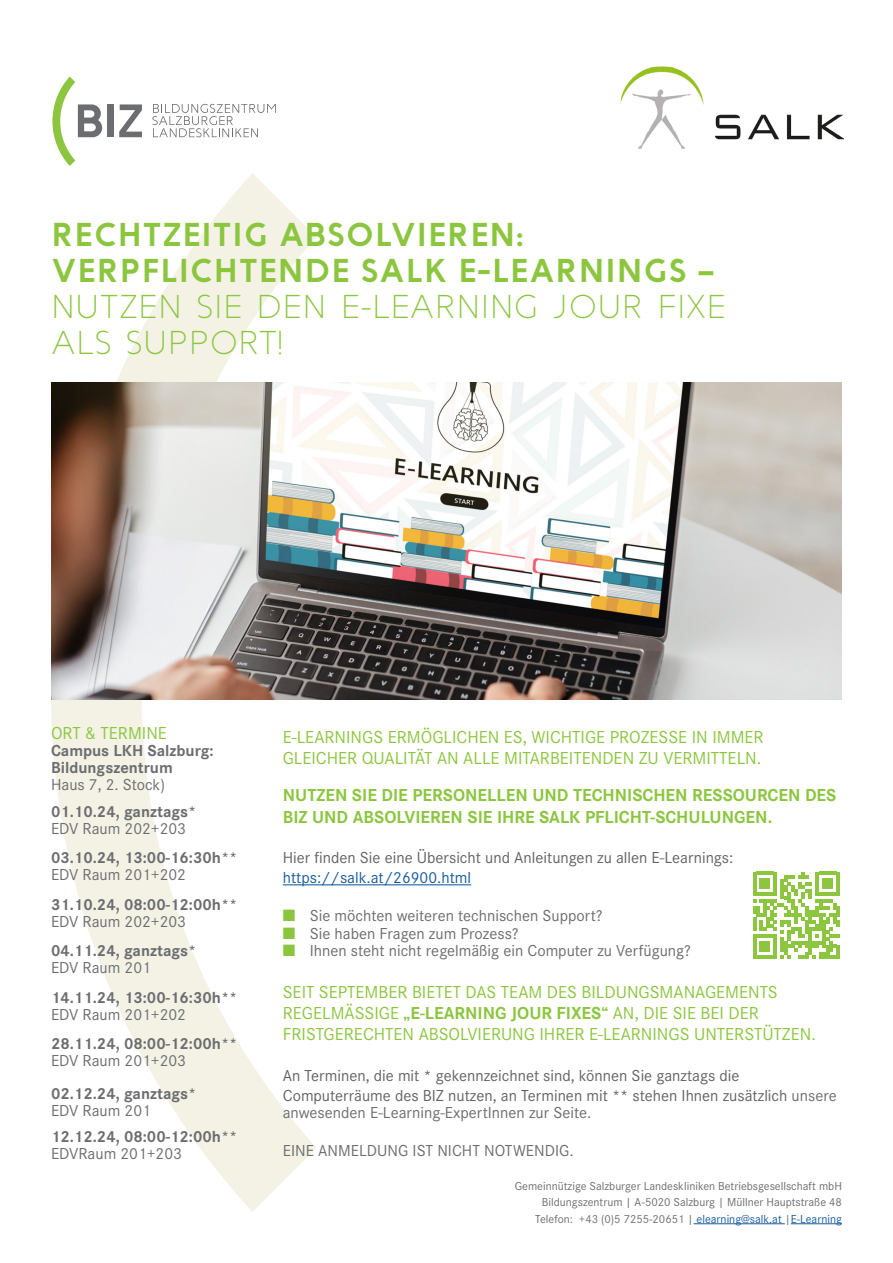
<style>
.page{position:relative;width:893px;height:1263px;background:#fff}
.page>*{position:absolute;margin:0;border:0;box-sizing:border-box;transform-origin:0 0}
.t1{font:700 33px "Baufra";letter-spacing:.01em;color:#8bc63e}
.t2{font:33px "Baufra";letter-spacing:.01em;color:#8bc63e}
.Überschrift{font:18px "Corporate S";color:#8bc63e}
.Sub_Überschrift{font:18px "Corporate S";color:#8bc63e}
.Sub_Überschrift-2{font:700 18px/21.6px "Corporate S";color:#8bc63e}
.Lauftext{font:16.5px "Corporate S";color:#6c6d70}
.Lauftext-2{font:16.5px/17.2px "Corporate S";color:#636366}
.t3{font:700 16.5px "Corporate S";color:#6c6d70}
.Lauftext-3{font:16.5px "Corporate S";color:#175d9e}
.t4{font:12px/16.5px "Corporate S";color:#6c6d70;text-align:right}
.s1{color:#8bc63e}
.s2{font-weight:700}
.s3{color:#6c6d70}
.s4{color:#175d9e}
</style>
<div class="page">
<svg style="left:51px;top:173px;width:266px;height:1039px"></svg>
<hr style="left:693px;top:1223px;width:92px;height:1px;background:#175d9e">
<hr style="left:791px;top:1223px;width:51px;height:1px;background:#175d9e">
<svg style="left:152px;top:104px;width:124px;height:33px"></svg>
<svg style="left:52px;top:77px;width:50px;height:89px"></svg>
<div style="left:108px;top:104px;width:6px;height:33px;background:#6c6d70"></div>
<svg style="left:119px;top:104px;width:23px;height:33px"></svg>
<hr style="left:283px;top:884px;width:188px;height:1px;background:#175d9e">
<img style="left:51px;top:383px;width:791px;height:316px">
<img style="left:621px;top:67px;width:223px;height:82px">
<svg style="left:753px;top:871px;width:87px;height:87px"></svg>
<p class="t1" style="left:51px;top:211px;width:474px">RECHTZEITIG ABSOLVIEREN:</p>
<p class="t1" style="left:51px;top:247px;width:665px">VERPFLICHTENDE SALK E-LEARNINGS –</p>
<p class="t2" style="left:51px;top:286px;width:676px">NUTZEN SIE DEN E-LEARNING JOUR FIXE</p>
<p class="t2" style="left:51px;top:322px;width:233px">ALS SUPPORT!</p>
<p class="Sub_Überschrift" style="left:51px;top:722px;width:117px">ORT &amp; TERMINE</p>
<p class="t3" style="left:51px;top:741px;width:164px">Campus LKH Salzburg:</p>
<p class="t3" style="left:51px;top:758px;width:123px">Bildungszentrum</p>
<p class="Lauftext" style="left:51px;top:775px;width:116px">Haus 7, 2. Stock)</p>
<p class="t3" style="left:51px;top:802px;width:147px">01.10.24, ganztags*</p>
<p class="Lauftext" style="left:51px;top:819px;width:137px">EDV Raum 202+203</p>
<p class="t3" style="left:51px;top:848px;width:188px">03.10.24, 13:00-16:30h**</p>
<p class="Lauftext" style="left:51px;top:865px;width:137px">EDV Raum 201+202</p>
<p class="t3" style="left:51px;top:895px;width:188px">31.10.24, 08:00-12:00h**</p>
<p class="Lauftext" style="left:51px;top:912px;width:137px">EDV Raum 202+203</p>
<p class="t3" style="left:51px;top:941px;width:147px">04.11.24, ganztags*</p>
<p class="Lauftext" style="left:51px;top:958px;width:101px">EDV Raum 201</p>
<p class="t3" style="left:51px;top:988px;width:188px">14.11.24, 13:00-16:30h**</p>
<p class="Lauftext" style="left:51px;top:1005px;width:137px">EDV Raum 201+202</p>
<p class="t3" style="left:51px;top:1034px;width:188px">28.11.24, 08:00-12:00h**</p>
<p class="Lauftext" style="left:51px;top:1051px;width:137px">EDV Raum 201+203</p>
<p class="t3" style="left:51px;top:1084px;width:147px">02.12.24, ganztags*</p>
<p class="Lauftext" style="left:51px;top:1101px;width:101px">EDV Raum 201</p>
<p class="t3" style="left:51px;top:1127px;width:188px">12.12.24, 08:00-12:00h**</p>
<p class="Lauftext" style="left:51px;top:1144px;width:132px">EDVRaum 201+203</p>
<p class="Sub_Überschrift" style="left:283px;top:727px;width:482px">E-LEARNINGS ERMÖGLICHEN ES, WICHTIGE PROZESSE IN IMMER</p>
<p class="Sub_Überschrift" style="left:283px;top:748px;width:480px">GLEICHER QUALITÄT AN ALLE MITARBEITENDEN ZU VERMITTELN.</p>
<p class="Sub_Überschrift-2" style="left:283px;top:785px;width:555px">NUTZEN SIE DIE PERSONELLEN UND TECHNISCHEN RESSOURCEN DES<br>BIZ UND ABSOLVIEREN SIE IHRE SALK PFLICHT-SCHULUNGEN.</p>
<p class="Lauftext-2" style="left:283px;top:849px;width:452px">Hier finden Sie eine Übersicht und Anleitungen zu allen E-Learnings:</p>
<p class="Lauftext-3" style="left:283px;top:868px;width:190px">https://salk.at/26900.html</p>
<p class="Lauftext" style="left:283px;top:907px;width:321px"><span class="s1">■</span> Sie möchten weiteren technischen Support?</p>
<p class="Lauftext" style="left:283px;top:924px;width:237px"><span class="s1">■</span> Sie haben Fragen zum Prozess?</p>
<p class="Lauftext" style="left:283px;top:941px;width:410px"><span class="s1">■</span> Ihnen steht nicht regelmäßig ein Computer zu Verfügung?</p>
<p class="Überschrift" style="left:283px;top:982px;width:497px">SEIT SEPTEMBER BIETET DAS TEAM DES BILDUNGSMANAGEMENTS</p>
<p class="Überschrift" style="left:283px;top:1003px;width:478px">REGELMÄSSIGE <span class="s2">„E-LEARNING JOUR FIXES“</span> AN, DIE SIE BEI DER</p>
<p class="Überschrift" style="left:283px;top:1024px;width:535px">FRISTGERECHTEN ABSOLVIERUNG IHRER E-LEARNINGS UNTERSTÜTZEN.</p>
<p class="Lauftext-2" style="left:283px;top:1067px;width:458px">An Terminen, die mit * gekennzeichnet sind, können Sie ganztags die</p>
<p class="Lauftext-2" style="left:283px;top:1086px;width:556px">Computerräume des BIZ nutzen, an Terminen mit ** stehen Ihnen zusätzlich <span class="s3">unsere anwesenden E-Learning-ExpertInnen zur Seite.</span></p>
<p class="Lauftext" style="left:283px;top:1141px;width:292px">EINE ANMELDUNG IST NICHT NOTWENDIG.</p>
<p class="t4" style="left:515px;top:1177px;width:329px">Gemeinnützige Salzburger Landeskliniken Betriebsgesellschaft mbH<br>Bildungszentrum | A-5020 Salzburg | Müllner Hauptstraße 48<br>Telefon: +43 (0)5 7255-20651 | <span class="s4">elearning@salk.at</span> |<span class="s4">E-Learning</span></p>
</div>
